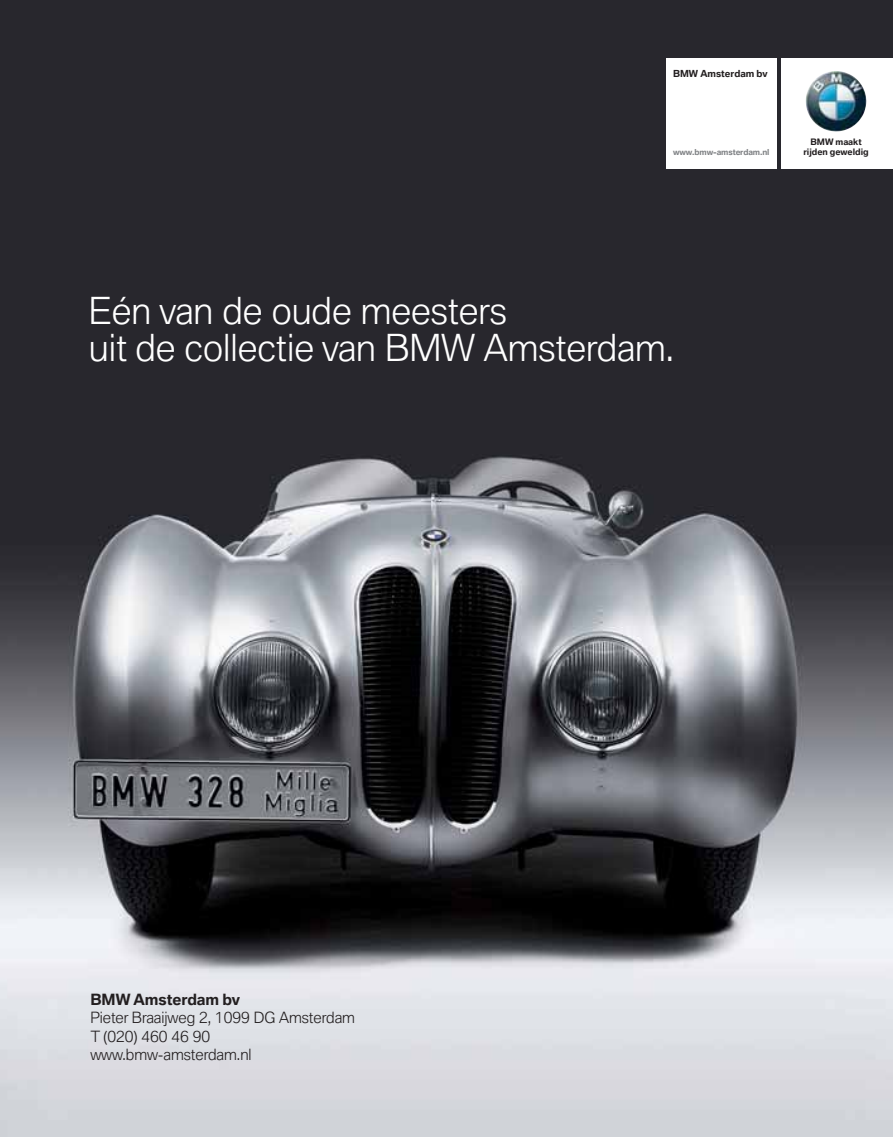
<style>
.page{position:relative;width:893px;height:1137px;background:#fff}
.page>*{position:absolute;margin:0;border:0;box-sizing:border-box;transform-origin:0 0}
.t1{font:36.05px/36.1px "BMW Light+WKYNWI";color:#fff}
.t2{font:15.05px/18px "BMW Light+WKYNWI";color:#231f20}
.t3{font:15.05px "BMW Bold+ZZTYXX";color:#231f20}
.t4{font:9.45px "BMW Bold+ZZTYXX";color:#231f20}
.t5{font:8.58px/9.6px "BMW Bold+ZZTYXX";color:#231f20;text-align:center}
.t6{font:8.05px "BMW Bold+ZZTYXX";letter-spacing:-.015em;color:#808285}
</style>
<div class="page">
<img style="left:0;top:0;width:893px;height:1136px">
<div style="left:666px;top:58px;width:111px;height:111px;background:#fff"></div>
<div style="left:780px;top:58px;width:113px;height:111px;background:#fff"></div>
<img style="left:806px;top:71px;width:61px;height:61px">
<p class="t4" style="left:673px;top:70px;width:96px">BMW Amsterdam bv</p>
<p class="t6" style="left:673px;top:149px;width:98px">www.bmw-amsterdam.nl</p>
<p class="t5" style="left:803px;top:138px;width:67px">BMW maakt rijden geweldig</p>
<h1 class="t1" style="left:89px;top:296px;width:587px">Eén van de oude meesters<br>uit de collectie van BMW Amsterdam.</h1>
<p class="t3" style="left:90px;top:993px;width:151px">BMW Amsterdam bv</p>
<p class="t2" style="left:90px;top:1010px;width:266px">Pieter Braaijweg 2, 1099 DG Amsterdam<br>T (020) 460 46 90 www.bmw-amsterdam.nl</p>
</div>
